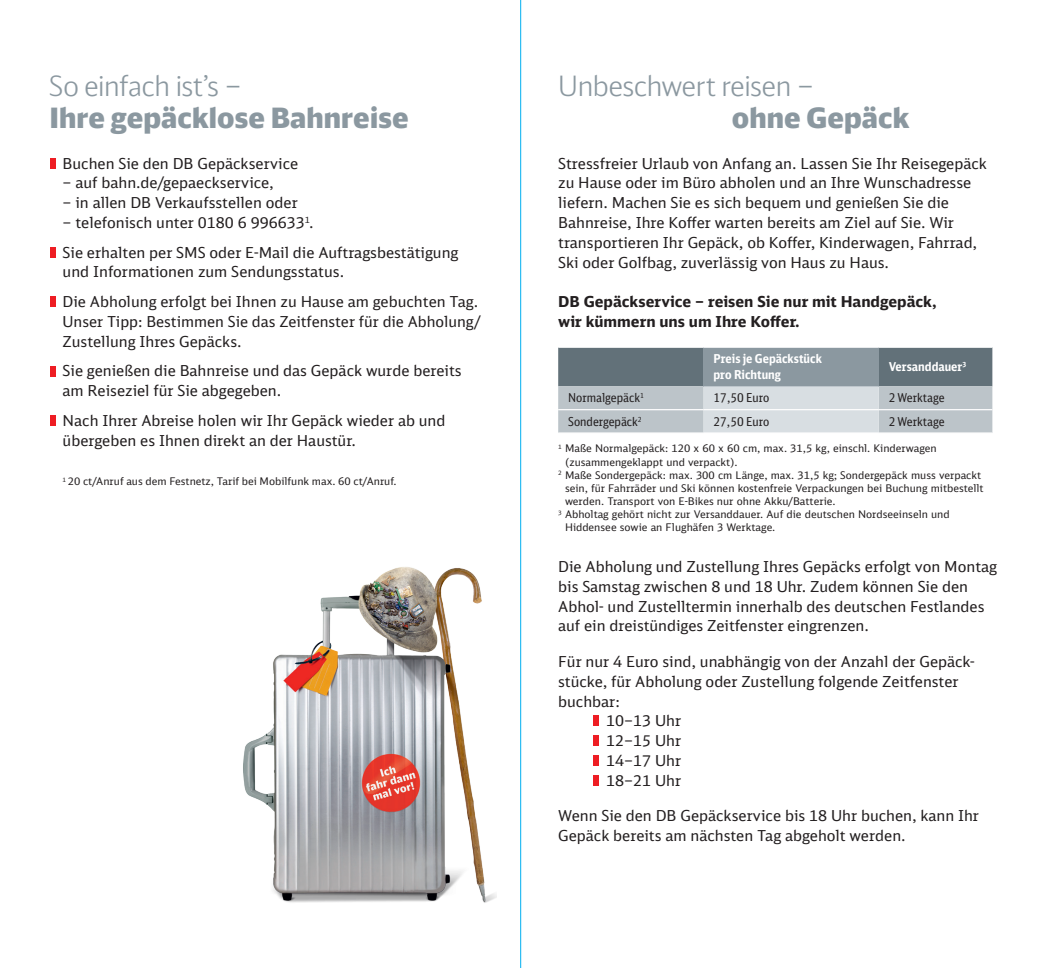
<style>
.page{position:relative;width:1042px;height:968px;background:#fff}
.page>*{position:absolute;margin:0;border:0;box-sizing:border-box;transform-origin:0 0}
.t1{font:300 28px "DB Head";letter-spacing:-.01em;color:#8b98a0}
.t2{font:900 28px "DB Head";letter-spacing:.005em;color:#8b98a0}
.t3{font:15.05px/19.8px "DB Sans";color:#231f20}
.t4{font:700 15.05px/19.8px "DB Sans";color:#231f20}
.t5{font:12.25px "DB Sans Cond";color:#231f20}
.t6{font:700 12.25px/15.8px "DB Sans Cond";color:#fff}
.t7{font:10.5px "DB Sans";color:#231f20}
</style>
<div class="page">
<div style="left:593px;top:715px;width:5px;height:11px;background:#ee1d23"></div>
<div style="left:593px;top:735px;width:5px;height:11px;background:#ee1d23"></div>
<div style="left:593px;top:754px;width:5px;height:11px;background:#ee1d23"></div>
<div style="left:593px;top:774px;width:5px;height:11px;background:#ee1d23"></div>
<svg style="left:558px;top:348px;width:434px;height:84px;background:#a0abb1"></svg>
<hr style="left:558px;top:409px;width:145px;height:1px;background:#fff">
<hr style="left:703px;top:409px;width:176px;height:1px;background:#fff">
<hr style="left:879px;top:409px;width:113px;height:1px;background:#fff">
<div style="left:50px;top:158px;width:6px;height:10px;background:#ee1d23"></div>
<div style="left:50px;top:247px;width:6px;height:11px;background:#ee1d23"></div>
<div style="left:50px;top:296px;width:6px;height:11px;background:#ee1d23"></div>
<div style="left:50px;top:365px;width:6px;height:11px;background:#ee1d23"></div>
<div style="left:50px;top:415px;width:6px;height:11px;background:#ee1d23"></div>
<img style="left:243px;top:567px;width:254px;height:336px">
<hr style="left:520px;top:0;width:1px;height:967px;background:#00aeef">
<h1 class="t1" style="left:50px;top:69px;width:193px">So einfach ist’s –</h1>
<h1 class="t2" style="left:50px;top:100px;width:360px">Ihre gepäcklose Bahnreise</h1>
<p class="t3" style="left:63px;top:153px;width:237px">Buchen Sie den DB Gepäckservice</p>
<p class="t3" style="left:63px;top:173px;width:213px">– auf bahn.de/gepaeckservice,</p>
<p class="t3" style="left:63px;top:192px;width:237px">– in allen DB Verkaufsstellen oder</p>
<p class="t3" style="left:63px;top:207px;width:397px;line-height:29.8px">– telefonisch unter 0180 6 996633<sup>1</sup>.<br>Sie erhalten per SMS oder E-Mail die Auftragsbestätigung</p>
<p class="t3" style="left:63px;top:257px;width:417px;line-height:29.8px">und Informationen zum Sendungsstatus.<br>Die Abholung erfolgt bei Ihnen zu Hause am gebuchten Tag.</p>
<p class="t3" style="left:63px;top:311px;width:420px">Unser Tipp: Bestimmen Sie das Zeitfenster für die Abholung/<br>Zustellung Ihres Gepäcks.</p>
<p class="t3" style="left:63px;top:361px;width:401px">Sie genießen die Bahnreise und das Gepäck wurde bereits am Reiseziel für Sie abgegeben.</p>
<p class="t3" style="left:63px;top:410px;width:384px">Nach Ihrer Abreise holen wir Ihr Gepäck wieder ab und übergeben es Ihnen direkt an der Haustür.</p>
<p class="t7" style="left:63px;top:475px;width:335px"><sup>1</sup> 20 ct/Anruf aus dem Festnetz, Tarif bei Mobilfunk max. 60 ct/Anruf.</p>
<h1 class="t1" style="left:558px;top:69px;width:257px">Unbeschwert reisen –</h1>
<h1 class="t2" style="left:732px;top:100px;width:179px">ohne Gepäck</h1>
<p class="t3" style="left:558px;top:153px;width:430px">Stressfreier Urlaub von Anfang an. Lassen Sie Ihr Reisegepäck zu Hause oder im Büro abholen und an Ihre Wunschadresse liefern. Machen Sie es sich bequem und genießen Sie die Bahnreise, Ihre Koffer warten bereits am Ziel auf Sie. Wir transportieren Ihr Gepäck, ob Koffer, Kinderwagen, Fahrrad, Ski oder Golfbag, zuverlässig von Haus zu Haus.</p>
<p class="t4" style="left:558px;top:291px;width:380px">DB Gepäckservice – reisen Sie nur mit Handgepäck, wir kümmern uns um Ihre Koffer.</p>
<p class="t6" style="left:713px;top:350px;width:110px">Preis je Gepäckstück pro Richtung</p>
<p class="t6" style="left:888px;top:358px;width:79px">Versanddauer<sup>3</sup></p>
<p class="t5" style="left:568px;top:390px;width:77px">Normalgepäck<sup>1</sup></p>
<p class="t5" style="left:713px;top:390px;width:57px">17,50 Euro</p>
<p class="t5" style="left:888px;top:390px;width:57px">2 Werktage</p>
<p class="t5" style="left:568px;top:413px;width:75px">Sondergepäck<sup>2</sup></p>
<p class="t5" style="left:713px;top:413px;width:57px">27,50 Euro</p>
<p class="t5" style="left:888px;top:413px;width:57px">2 Werktage</p>
<p class="t7" style="left:558px;top:442px;width:380px"><sup>1</sup> Maße Normalgepäck: 120 x 60 x 60 cm, max. 31,5 kg, einschl. Kinderwagen</p>
<p class="t7" style="left:565px;top:455px;width:174px">(zusammengeklappt und verpackt).</p>
<p class="t7" style="left:558px;top:468px;width:424px"><sup>2</sup> Maße Sondergepäck: max. 300 cm Länge, max. 31,5 kg; Sondergepäck muss verpackt</p>
<p class="t7" style="left:565px;top:481px;width:420px">sein, für Fahrräder und Ski können kostenfreie Verpackungen bei Buchung mitbestellt</p>
<p class="t7" style="left:565px;top:494px;width:272px">werden. Transport von E-Bikes nur ohne Akku/Batterie.</p>
<p class="t7" style="left:558px;top:507px;width:393px"><sup>3</sup> Abholtag gehört nicht zur Versanddauer. Auf die deutschen Nordseeinseln und</p>
<p class="t7" style="left:565px;top:521px;width:212px">Hiddensee sowie an Flughäfen 3 Werktage.</p>
<p class="t3" style="left:558px;top:556px;width:440px">Die Abholung und Zustellung Ihres Gepäcks erfolgt von Montag bis Samstag zwischen 8 und 18 Uhr. Zudem können Sie den Abhol- und Zustelltermin innerhalb des deutschen Festlandes auf ein dreistündiges Zeitfenster eingrenzen.</p>
<p class="t3" style="left:558px;top:651px;width:418px">Für nur 4 Euro sind, unabhängig von der Anzahl der Gepäck-</p>
<p class="t3" style="left:558px;top:671px;width:402px">stücke, für Abholung oder Zustellung folgende Zeitfenster</p>
<p class="t3" style="left:558px;top:690px;width:63px">buchbar:</p>
<p class="t3" style="left:606px;top:710px;width:77px">10–13 Uhr</p>
<p class="t3" style="left:606px;top:730px;width:77px">12–15 Uhr</p>
<p class="t3" style="left:606px;top:750px;width:77px">14–17 Uhr</p>
<p class="t3" style="left:606px;top:770px;width:77px">18–21 Uhr</p>
<p class="t3" style="left:558px;top:805px;width:422px">Wenn Sie den DB Gepäckservice bis 18 Uhr buchen, kann Ihr<br>Gepäck bereits am nächsten Tag abgeholt werden.</p>
</div>
